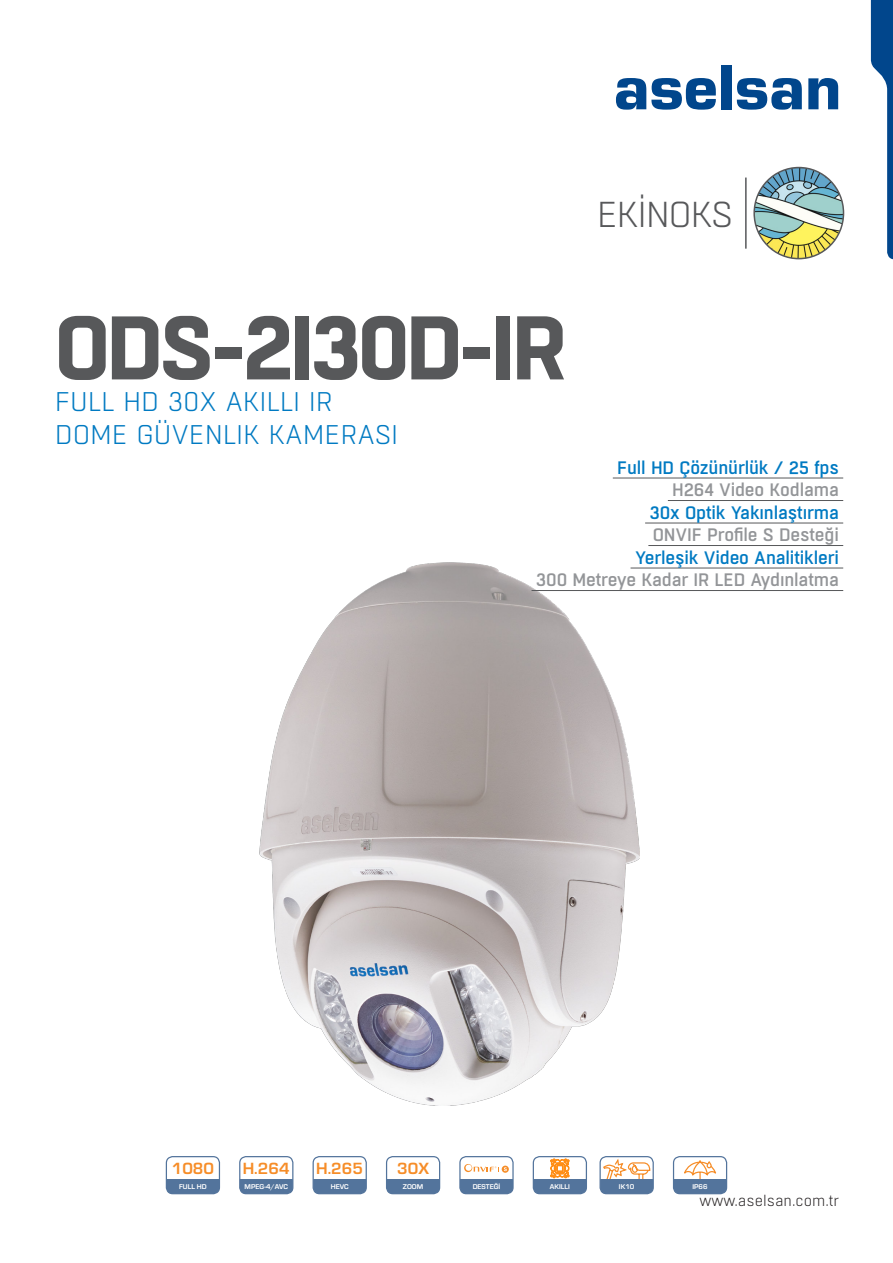
<style>
.page{position:relative;width:893px;height:1263px;background:#fff}
.page>*{position:absolute;margin:0;border:0;box-sizing:border-box;transform-origin:0 0}
.t1{font:700 90px "Boxed";letter-spacing:-.04em;color:#57585a}
.t2{font:300 36px "Boxed";letter-spacing:-.04em;color:#57585a}
.t3{font:300 27px "Boxed";letter-spacing:-.005em;color:#007ac2}
.t4{font:500 18px "Boxed";letter-spacing:-.01em;color:#007ac2}
.t5{font:500 18px "Boxed";letter-spacing:-.01em;color:#939598}
.baslik{font:700 16.8px "Eurostile";color:#f68d28}
.t6{font:300 15px "Boxed";color:#231f20}
.baslik-2{font:700 7.2px "Eurostile";color:#fff}
</style>
<div class="page">
<svg style="left:616px;top:78px;width:100px;height:32px"></svg>
<div style="left:721px;top:65px;width:10px;height:44px;background:#01468c"></div>
<svg style="left:737px;top:78px;width:65px;height:32px"></svg>
<svg style="left:808px;top:78px;width:30px;height:31px"></svg>
<svg style="left:871px;top:0;width:22px;height:259px"></svg>
<img style="left:260px;top:563px;width:379px;height:542px">
<hr style="left:613px;top:478px;width:230px;height:1px;background:#57585a">
<hr style="left:668px;top:500px;width:175px;height:1px;background:#57585a">
<hr style="left:645px;top:523px;width:198px;height:1px;background:#57585a">
<hr style="left:648px;top:545px;width:195px;height:1px;background:#57585a">
<hr style="left:631px;top:568px;width:212px;height:1px;background:#57585a">
<hr style="left:531px;top:590px;width:312px;height:1px;background:#57585a">
<hr style="left:745px;top:178px;width:2px;height:71px;background:#57585a">
<img style="left:756px;top:168px;width:87px;height:91px">
<div style="left:753px;top:167px;width:91px;height:92px;border:2px solid #57585a;border-radius:50%"></div>
<div style="left:166px;top:1179px;width:53px;height:14px;background:#53749c"></div>
<div style="left:166px;top:1156px;width:54px;height:38px;border:1px solid #53749c;border-radius:6px"></div>
<div style="left:240px;top:1179px;width:53px;height:14px;background:#53749c"></div>
<div style="left:239px;top:1156px;width:54px;height:38px;border:1px solid #53749c;border-radius:6px"></div>
<div style="left:313px;top:1179px;width:53px;height:14px;background:#53749c"></div>
<div style="left:313px;top:1156px;width:54px;height:38px;border:1px solid #53749c;border-radius:6px"></div>
<div style="left:460px;top:1179px;width:53px;height:14px;background:#53749c"></div>
<div style="left:459px;top:1156px;width:55px;height:38px;border:1px solid #53749c;border-radius:6px"></div>
<svg style="left:464px;top:1164px;width:45px;height:9px"></svg>
<div style="left:533px;top:1179px;width:53px;height:14px;background:#53749c"></div>
<div style="left:533px;top:1156px;width:54px;height:38px;border:1px solid #53749c;border-radius:6px"></div>
<svg style="left:550px;top:1159px;width:20px;height:19px"></svg>
<div style="left:387px;top:1179px;width:53px;height:14px;background:#53749c"></div>
<div style="left:386px;top:1156px;width:54px;height:38px;border:1px solid #53749c;border-radius:6px"></div>
<svg style="left:602px;top:1158px;width:49px;height:21px"></svg>
<div style="left:600px;top:1179px;width:53px;height:14px;background:#53749c"></div>
<div style="left:599px;top:1156px;width:55px;height:38px;border:1px solid #53749c;border-radius:6px"></div>
<svg style="left:684px;top:1160px;width:33px;height:19px"></svg>
<div style="left:673px;top:1179px;width:54px;height:14px;background:#53749c"></div>
<div style="left:673px;top:1156px;width:54px;height:38px;border:1px solid #53749c;border-radius:6px"></div>
<p class="t1" style="left:55px;top:287px;width:515px">ODS-2I30D-IR</p>
<p class="t3" style="left:55px;top:385px;width:280px">FULL HD 30X AKILLI IR</p>
<p class="t3" style="left:55px;top:418px;width:345px">DOME GÜVENLIK KAMERASI</p>
<p class="t2" style="left:597px;top:192px;width:138px">EKİNOKS</p>
<p class="t4" style="left:617px;top:456px;width:223px">Full HD Çözünürlük / 25 fps</p>
<p class="t5" style="left:672px;top:479px;width:168px">H264 Video Kodlama</p>
<p class="t4" style="left:650px;top:501px;width:191px">30x Optik Yakınlaştırma</p>
<p class="t5" style="left:653px;top:524px;width:188px">ONVIF Profile S Desteği</p>
<p class="t4" style="left:635px;top:546px;width:205px">Yerleşik Video Analitikleri</p>
<p class="t5" style="left:536px;top:569px;width:304px">300 Metreye Kadar IR LED Aydınlatma</p>
<p class="baslik" style="left:172px;top:1159px;width:44px">1080</p>
<p class="baslik-2" style="left:179px;top:1182px;width:29px">FULL HD</p>
<p class="baslik-2" style="left:245px;top:1182px;width:45px">MPEG-4/AVC</p>
<p class="baslik" style="left:243px;top:1159px;width:48px">H.264</p>
<p class="baslik" style="left:316px;top:1159px;width:48px">H.265</p>
<p class="baslik-2" style="left:331px;top:1182px;width:19px">HEVC</p>
<p class="baslik" style="left:397px;top:1159px;width:33px">30X</p>
<p class="baslik-2" style="left:403px;top:1182px;width:22px">ZOOM</p>
<p class="baslik-2" style="left:473px;top:1182px;width:29px">DESTEĞİ</p>
<p class="baslik-2" style="left:550px;top:1182px;width:22px">AKILLI</p>
<p class="baslik-2" style="left:619px;top:1182px;width:17px">IK10</p>
<p class="baslik-2" style="left:692px;top:1182px;width:17px">IP66</p>
<p class="t6" style="left:700px;top:1191px;width:141px">www.aselsan.com.tr</p>
</div>
